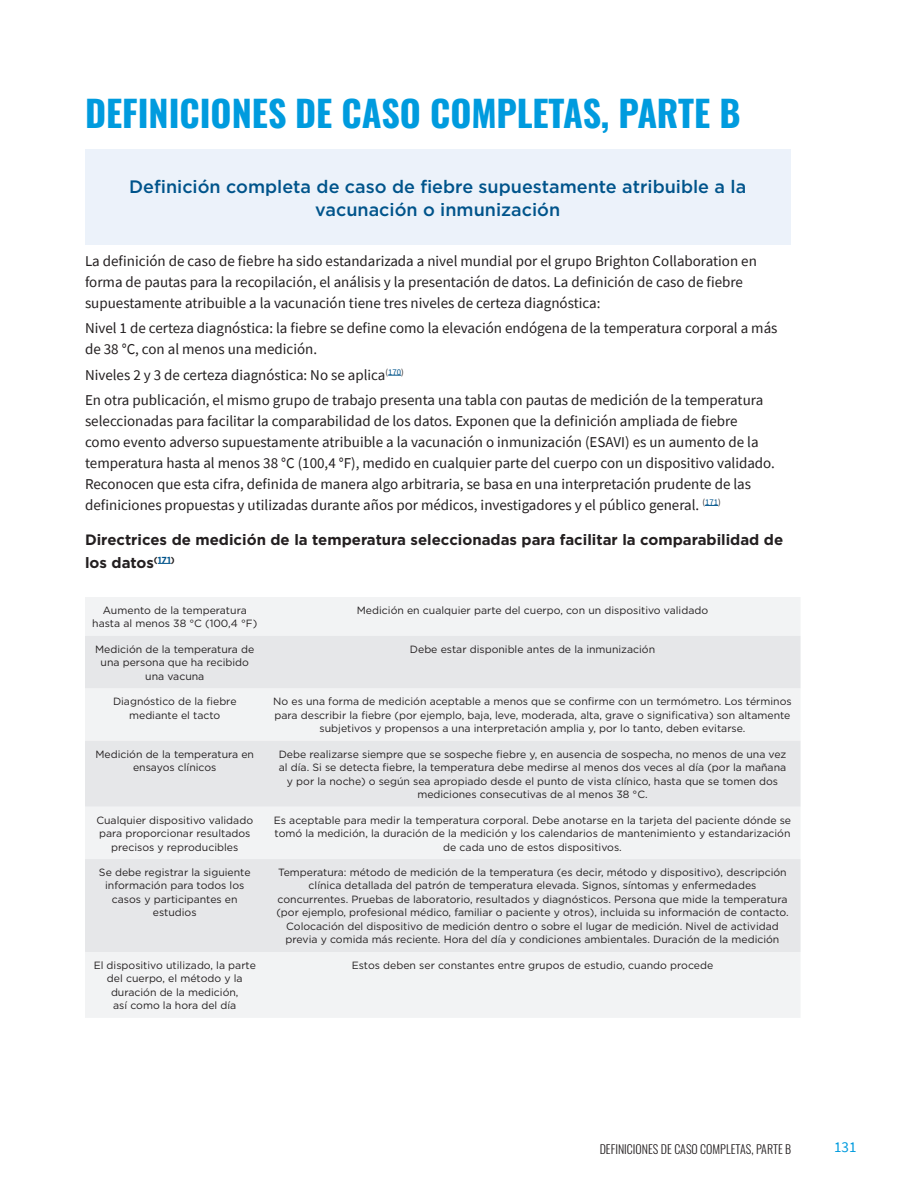
<style>
.page{position:relative;width:918px;height:1188px;background:#fff}
.page>*{position:absolute;margin:0;border:0;box-sizing:border-box;transform-origin:0 0}
.Titre1{font:700 36px "Oswald";color:#009bde}
.Box_Body{font:500 18px/22.5px "Gotham";color:#00548b;text-align:center}
.Body{font:15px/21px "Source Sans Pro";color:#231f20}
.Titre4_-_Bold{font:700 15px/22.5px "Gotham";color:#231f20}
.t1{font:15px "Source Sans Pro";color:#009bde}
.t2{font:300 12px "Oswald";color:#231f20}
.Tab_Body_7{font:10.5px/13.5px "Gotham";color:#231f20;text-align:center}
</style>
<div class="page">
<div style="left:85px;top:149px;width:705px;height:96px;background:#ecf2fa"></div>
<svg style="left:388px;top:375px;width:13px;height:1px"></svg>
<svg style="left:705px;top:505px;width:13px;height:1px"></svg>
<svg style="left:158px;top:563px;width:13px;height:1px"></svg>
<div style="left:85px;top:597px;width:715px;height:421px;background:#f2f3f4"></div>
<svg style="left:85px;top:636px;width:716px;height:316px;fill:#e6e7e9"></svg>
<p class="Titre1" style="left:85px;top:81px;width:657px">DEFINICIONES DE CASO COMPLETAS, PARTE B</p>
<p class="Box_Body" style="left:129px;top:175px;width:619px">Definición completa de caso de fiebre supuestamente atribuible a la vacunación o inmunización</p>
<p class="Body" style="left:85px;top:250px;width:673px">La definición de caso de fiebre ha sido estandarizada a nivel mundial por el grupo Brighton Collaboration en forma de pautas para la recopilación, el análisis y la presentación de datos. La definición de caso de fiebre supuestamente atribuible a la vacunación tiene tres niveles de certeza diagnóstica:</p>
<p class="Body" style="left:85px;top:318px;width:694px">Nivel 1 de certeza diagnóstica: la fiebre se define como la elevación endógena de la temperatura corporal a más de 38 °C, con al menos una medición.</p>
<p class="Body" style="left:85px;top:364px;width:320px">Niveles 2 y 3 de certeza diagnóstica: No se aplica<sup>(</sup><sup>170</sup><sup>)</sup></p>
<p class="Body" style="left:85px;top:389px;width:691px">En otra publicación, el mismo grupo de trabajo presenta una tabla con pautas de medición de la temperatura seleccionadas para facilitar la comparabilidad de los datos. Exponen que la definición ampliada de fiebre como evento adverso supuestamente atribuible a la vacunación o inmunización (ESAVI) es un aumento de la temperatura hasta al menos 38 °C (100,4 °F), medido en cualquier parte del cuerpo con un dispositivo validado.<br>Reconocen que esta cifra, definida de manera algo arbitraria, se basa en una interpretación prudente de las definiciones propuestas y utilizadas durante años por médicos, investigadores y el público general. <sup>(</sup><sup>171</sup><sup>)</sup></p>
<p class="Titre4_-_Bold" style="left:85px;top:528px;width:700px">Directrices de medición de la temperatura seleccionadas para facilitar la comparabilidad de los datos<sup>(</sup><sup>171</sup><sup>)</sup></p>
<p class="Tab_Body_7" style="left:92px;top:603px;width:167px">Aumento de la temperatura hasta al menos 38 °C (100,4 °F)</p>
<p class="Tab_Body_7" style="left:357px;top:603px;width:353px">Medición en cualquier parte del cuerpo, con un dispositivo validado</p>
<p class="Tab_Body_7" style="left:95px;top:642px;width:161px">Medición de la temperatura de una persona que ha recibido una vacuna</p>
<p class="Tab_Body_7" style="left:410px;top:642px;width:247px">Debe estar disponible antes de la inmunización</p>
<p class="Tab_Body_7" style="left:113px;top:695px;width:125px">Diagnóstico de la fiebre mediante el tacto</p>
<p class="Tab_Body_7" style="left:273px;top:695px;width:520px">No es una forma de medición aceptable a menos que se confirme con un termómetro. Los términos para describir la fiebre (por ejemplo, baja, leve, moderada, alta, grave o significativa) son altamente subjetivos y propensos a una interpretación amplia y, por lo tanto, deben evitarse.</p>
<p class="Tab_Body_7" style="left:95px;top:747px;width:160px">Medición de la temperatura en ensayos clínicos</p>
<p class="Tab_Body_7" style="left:279px;top:747px;width:509px">Debe realizarse siempre que se sospeche fiebre y, en ausencia de sospecha, no menos de una vez al día. Si se detecta fiebre, la temperatura debe medirse al menos dos veces al día (por la mañana y por la noche) o según sea apropiado desde el punto de vista clínico, hasta que se tomen dos mediciones consecutivas de al menos 38 °C.</p>
<p class="Tab_Body_7" style="left:96px;top:813px;width:158px">Cualquier dispositivo validado para proporcionar resultados precisos y reproducibles</p>
<p class="Tab_Body_7" style="left:274px;top:813px;width:519px">Es aceptable para medir la temperatura corporal. Debe anotarse en la tarjeta del paciente dónde se tomó la medición, la duración de la medición y los calendarios de mantenimiento y estandarización de cada uno de estos dispositivos.</p>
<p class="Tab_Body_7" style="left:99px;top:865px;width:153px">Se debe registrar la siguiente información para todos los casos y participantes en estudios</p>
<p class="Tab_Body_7" style="left:276px;top:865px;width:514px">Temperatura: método de medición de la temperatura (es decir, método y dispositivo), descripción clínica detallada del patrón de temperatura elevada. Signos, síntomas y enfermedades concurrentes. Pruebas de laboratorio, resultados y diagnósticos. Persona que mide la temperatura (por ejemplo, profesional médico, familiar o paciente y otros), incluida su información de contacto.<br>Colocación del dispositivo de medición dentro o sobre el lugar de medición. Nivel de actividad previa y comida más reciente. Hora del día y condiciones ambientales. Duración de la medición</p>
<p class="Tab_Body_7" style="left:94px;top:958px;width:164px">El dispositivo utilizado, la parte del cuerpo, el método y la duración de la medición,<br>así como la hora del día</p>
<p class="Tab_Body_7" style="left:352px;top:958px;width:363px">Estos deben ser constantes entre grupos de estudio, cuando procede</p>
<p class="t2" style="left:600px;top:1139px;width:193px">DEFINICIONES DE CASO COMPLETAS, PARTE B</p>
<h3 class="t1" style="left:834px;top:1137px;width:24px">131</h3>
</div>
